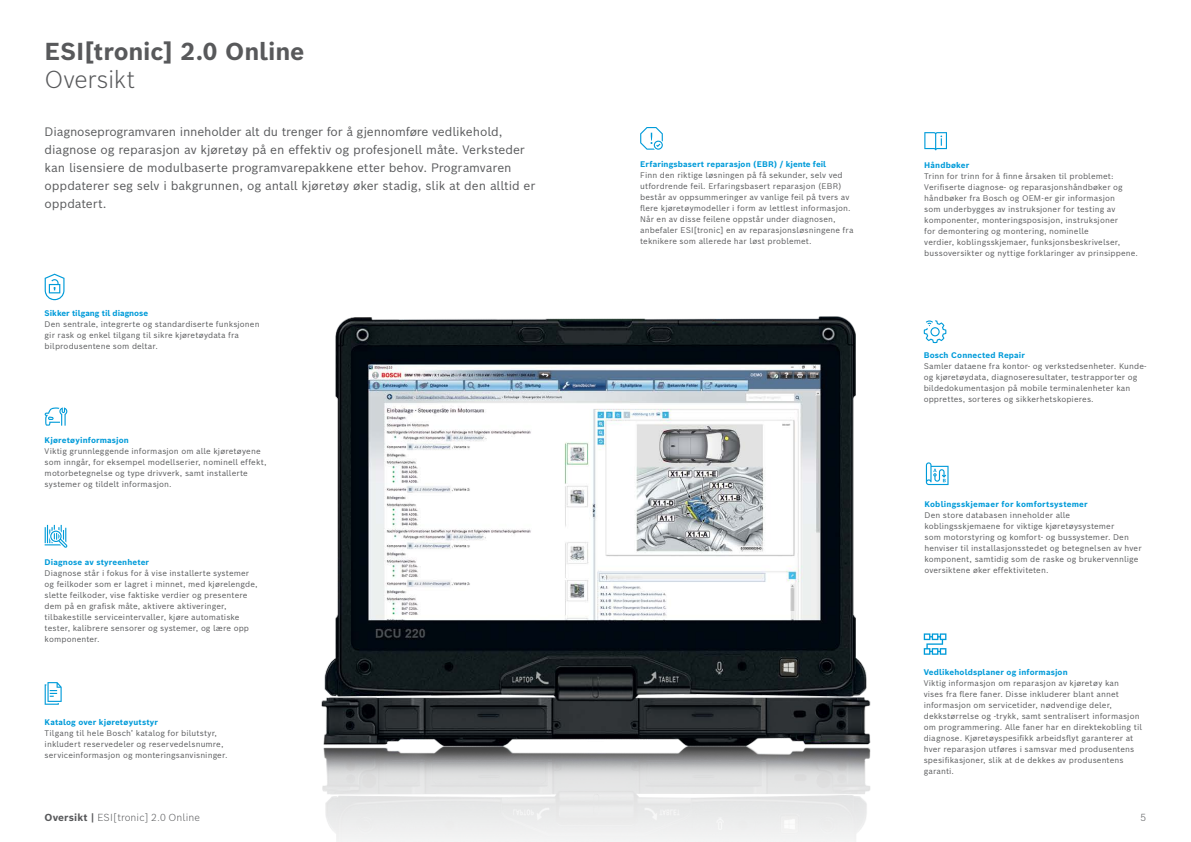
<style>
.page{position:relative;width:1191px;height:842px;background:#fff}
.page>*{position:absolute;margin:0;border:0;box-sizing:border-box;transform-origin:0 0}
.t1{font:700 24px "Bosch Sans";letter-spacing:-.005em;color:#58595b}
.t2{font:300 24px "Bosch Sans";letter-spacing:-.01em;color:#58595b}
.t3{font:12px/18px "Bosch Sans";letter-spacing:-.005em;color:#58595b}
.t4{font:300 10px "Bosch Sans";letter-spacing:.01em;color:#58595b}
.t5{font:8px/11px "Bosch Sans";letter-spacing:.015em;color:#58595b}
.t6{font:700 8px "Bosch Sans";letter-spacing:.015em;color:#009bd9}
.t7{font:700 8px "Bosch Sans";letter-spacing:-.005em;color:#009bd9}
.s1{font-weight:700}
</style>
<div class="page">
<img style="left:44px;top:150px;width:905px;height:692px">
<svg style="left:923px;top:320px;width:23px;height:23px"></svg>
<svg style="left:924px;top:132px;width:23px;height:18px"></svg>
<svg style="left:45px;top:525px;width:23px;height:23px"></svg>
<svg style="left:45px;top:682px;width:17px;height:23px"></svg>
<svg style="left:640px;top:127px;width:23px;height:23px"></svg>
<svg style="left:45px;top:407px;width:22px;height:19px"></svg>
<svg style="left:926px;top:462px;width:22px;height:23px"></svg>
<svg style="left:923px;top:633px;width:23px;height:22px"></svg>
<svg style="left:45px;top:274px;width:19px;height:26px"></svg>
<h1 class="t1" style="left:45px;top:36px;width:261px">ESI[tronic] 2.0 Online</h1>
<h1 class="t2" style="left:45px;top:64px;width:92px">Oversikt</h1>
<p class="t3" style="left:45px;top:122px;width:492px">Diagnoseprogramvaren inneholder alt du trenger for å gjennomføre vedlikehold, diagnose og reparasjon av kjøretøy på en effektiv og profesjonell måte. Verksteder kan lisensiere de modulbaserte programvarepakkene etter behov. Programvaren oppdaterer seg selv i bakgrunnen, og antall kjøretøy øker stadig, slik at den alltid er oppdatert.</p>
<p class="t7" style="left:45px;top:308px;width:105px">Sikker tilgang til diagnose</p>
<p class="t5" style="left:45px;top:318px;width:216px">Den sentrale, integrerte og standardiserte funksjonen gir rask og enkel tilgang til sikre kjøretøydata fra bilprodusentene som deltar.</p>
<p class="t6" style="left:45px;top:435px;width:86px">Kjøretøyinformasjon</p>
<p class="t5" style="left:45px;top:446px;width:223px">Viktig grunnleggende informasjon om alle kjøretøyene som inngår, for eksempel modellserier, nominell effekt, motorbetegnelse og type drivverk, samt installerte systemer og tildelt informasjon.</p>
<p class="t6" style="left:45px;top:557px;width:106px">Diagnose av styreenheter</p>
<p class="t5" style="left:45px;top:568px;width:215px">Diagnose står i fokus for å vise installerte systemer og feilkoder som er lagret i minnet, med kjørelengde, slette feilkoder, vise faktiske verdier og presentere dem på en grafisk måte, aktivere aktiveringer, tilbakestille serviceintervaller, kjøre automatiske tester, kalibrere sensorer og systemer, og lære opp komponenter.</p>
<p class="t6" style="left:45px;top:716px;width:115px">Katalog over kjøretøyutstyr</p>
<p class="t5" style="left:45px;top:727px;width:184px">Tilgang til hele Bosch’ katalog for bilutstyr, inkludert reservedeler og reservedelsnumre, serviceinformasjon og monteringsanvisninger.</p>
<p class="t6" style="left:640px;top:159px;width:187px">Erfaringsbasert reparasjon (EBR) / kjente feil</p>
<p class="t5" style="left:640px;top:170px;width:215px">Finn den riktige løsningen på få sekunder, selv ved utfordrende feil. Erfaringsbasert reparasjon (EBR) består av oppsummeringer av vanlige feil på tvers av flere kjøretøymodeller i form av lettlest informasjon.<br>Når en av disse feilene oppstår under diagnosen, anbefaler ESI[tronic] en av reparasjonsløsningene fra teknikere som allerede har løst problemet.</p>
<p class="t6" style="left:924px;top:160px;width:46px">Håndbøker</p>
<p class="t5" style="left:924px;top:170px;width:215px">Trinn for trinn for å finne årsaken til problemet:<br>Verifiserte diagnose- og reparasjonshåndbøker og håndbøker fra Bosch og OEM-er gir informasjon<br>som underbygges av instruksjoner for testing av komponenter, monteringsposisjon, instruksjoner<br>for demontering og montering, nominelle<br>verdier, koblingsskjemaer, funksjonsbeskrivelser, bussoversikter og nyttige forklaringer av prinsippene.</p>
<p class="t6" style="left:923px;top:349px;width:103px">Bosch Connected Repair</p>
<p class="t5" style="left:923px;top:360px;width:224px">Samler dataene fra kontor- og verkstedsenheter. Kunde&shy;og kjøretøydata, diagnoseresultater, testrapporter og bildedokumentasjon på mobile terminalenheter kan opprettes, sorteres og sikkerhetskopieres.</p>
<p class="t6" style="left:924px;top:498px;width:165px">Koblingsskjemaer for komfortsystemer</p>
<p class="t5" style="left:924px;top:509px;width:219px">Den store databasen inneholder alle koblingsskjemaene for viktige kjøretøysystemer<br>som motorstyring og komfort- og bussystemer. Den henviser til installasjonsstedet og betegnelsen av hver komponent, samtidig som de raske og brukervennlige oversiktene øker effektiviteten.</p>
<p class="t6" style="left:923px;top:666px;width:145px">Vedlikeholdsplaner og informasjon</p>
<p class="t5" style="left:923px;top:677px;width:220px">Viktig informasjon om reparasjon av kjøretøy kan<br>vises fra flere faner. Disse inkluderer blant annet informasjon om servicetider, nødvendige deler, dekkstørrelse og -trykk, samt sentralisert informasjon om programmering. Alle faner har en direktekobling til diagnose. Kjøretøyspesifikk arbeidsflyt garanterer at hver reparasjon utføres i samsvar med produsentens spesifikasjoner, slik at de dekkes av produsentens garanti.</p>
<p class="t4" style="left:45px;top:811px;width:157px"><span class="s1">Oversikt |</span> ESI[tronic] 2.0 Online</p>
<p class="t4" style="left:1140px;top:811px;width:7px">5</p>
</div>
